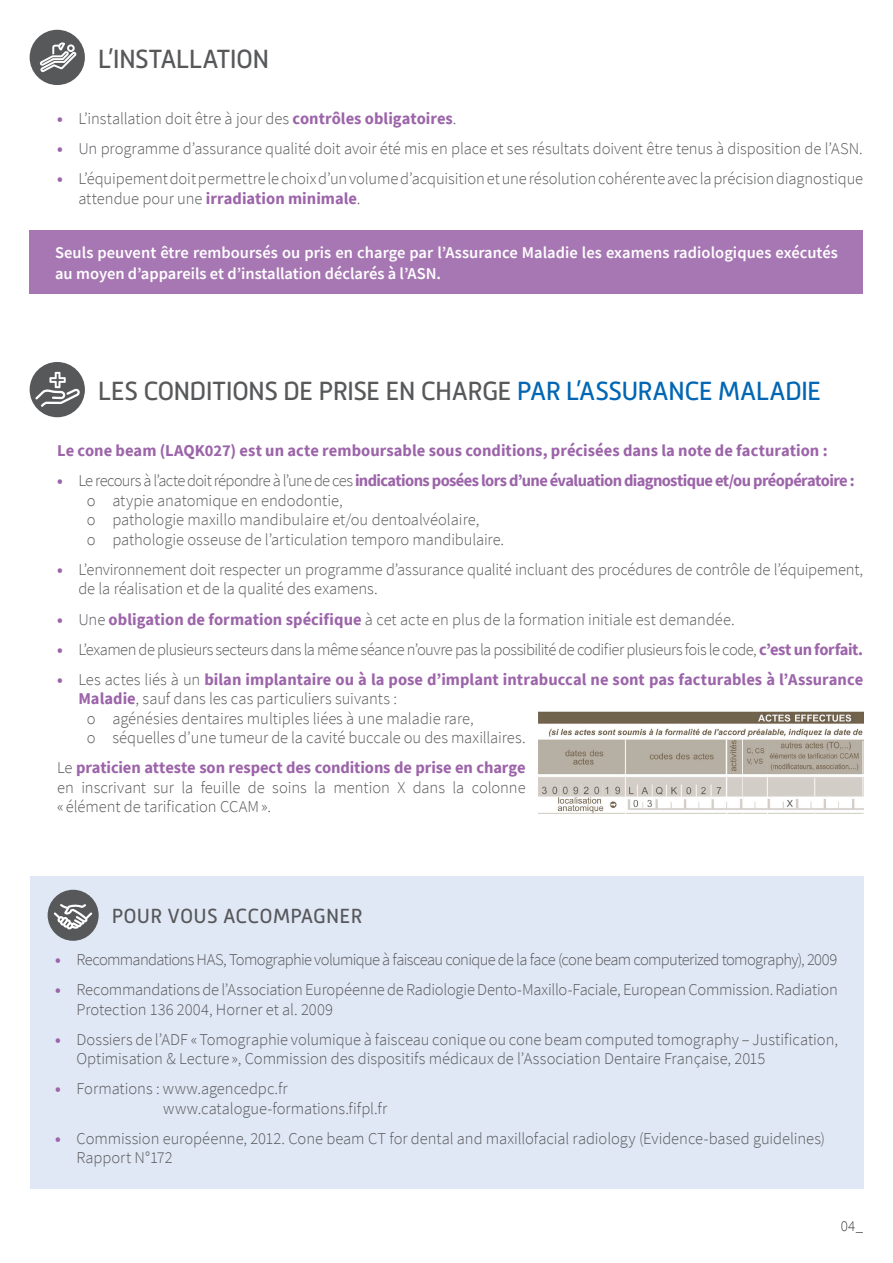
<style>
.page{position:relative;width:893px;height:1263px;background:#fff}
.page>*{position:absolute;margin:0;border:0;box-sizing:border-box;transform-origin:0 0}
.Titre_2{font:27px "Mic 32 New";letter-spacing:-.03em;color:#57585a}
.t1{font:21px "Mic 32 New";letter-spacing:.01em;color:#57585a}
.Texte_avec_puce{font:300 16.5px/19.5px "Source Sans Pro";letter-spacing:-.005em;color:#57585a}
.Texte_avec_puce-2{font:700 16.5px/19.5px "Source Sans Pro";color:#9c64a9}
.texte_courant_gras_b{font:600 16.5px/21px "Source Sans Pro";letter-spacing:.005em;color:#fff}
.Texte_avec_puce-3{font:300 16.5px "Source Sans Pro";letter-spacing:-.035em;color:#57585a}
.Texte_avec_puce-4{font:700 16.5px "Source Sans Pro";letter-spacing:-.04em;color:#9c64a9}
.Texte_avec_puce-5{font:300 16.5px "Source Sans Pro";letter-spacing:-.04em;color:#57585a}
.t2{font:300 15px "Source Sans Pro";color:#3e3e3f}
.s1{font-weight:700;color:#9c64a9}
.s2{color:#0166b3}
.s3{font-weight:300;color:#57585a}
</style>
<div class="page">
<div style="left:30px;top:230px;width:833px;height:64px;background:#a777b3"></div>
<div style="left:30px;top:30px;width:55px;height:55px;background:#57585a;border-radius:50%"></div>
<div style="left:30px;top:362px;width:55px;height:55px;background:#57585a;border-radius:50%"></div>
<img style="left:538px;top:711px;width:325px;height:103px">
<svg style="left:35px;top:371px;width:45px;height:40px"></svg>
<div style="left:30px;top:876px;width:833px;height:313px;background:#e1e8f5"></div>
<div style="left:48px;top:890px;width:51px;height:51px;background:#57585a;border-radius:50%"></div>
<svg style="left:54px;top:904px;width:38px;height:25px"></svg>
<svg style="left:38px;top:42px;width:40px;height:37px"></svg>
<p class="Titre_2" style="left:98px;top:43px;width:173px">L’INSTALLATION</p>
<p class="Texte_avec_puce" style="left:57px;top:109px;width:401px"><span class="s1">•</span> L’installation doit être à jour des <span class="s1">contrôles obligatoires</span>.</p>
<p class="Texte_avec_puce" style="left:57px;top:139px;width:807px"><span class="s1">•</span> Un programme d’assurance qualité doit avoir été mis en place et ses résultats doivent être tenus à disposition de l’ASN.</p>
<p class="Texte_avec_puce" style="left:78px;top:169px;width:786px;text-indent:-21px"><span class="s1">•</span> L’équipement doit permettre le choix d’un volume d’acquisition et une résolution cohérente avec la précision diagnostique attendue pour une <span class="s1">irradiation minimale</span>.</p>
<p class="texte_courant_gras_b" style="left:55px;top:242px;width:784px">Seuls peuvent être remboursés ou pris en charge par l’Assurance Maladie les examens radiologiques exécutés au moyen d’appareils et d’installation déclarés à l’ASN.</p>
<p class="Titre_2" style="left:98px;top:375px;width:725px">LES CONDITIONS DE PRISE EN CHARGE <span class="s2">PAR L’ASSURANCE MALADIE</span></p>
<p class="Texte_avec_puce-2" style="left:57px;top:441px;width:772px">Le cone beam (LAQK027) est un acte remboursable sous conditions, précisées dans la note de facturation :</p>
<p class="Texte_avec_puce-4" style="left:57px;top:470px;width:799px">• <span class="s3">Le recours à l’acte doit répondre à l’une de ces</span> indications posées lors d’une évaluation diagnostique et/ou préopératoire :</p>
<p class="Texte_avec_puce" style="left:87px;top:491px;width:257px">o atypie anatomique en endodontie,</p>
<p class="Texte_avec_puce" style="left:87px;top:510px;width:394px">o pathologie maxillo mandibulaire et/ou dentoalvéolaire,</p>
<p class="Texte_avec_puce" style="left:87px;top:530px;width:419px">o pathologie osseuse de l’articulation temporo mandibulaire.</p>
<p class="Texte_avec_puce" style="left:78px;top:560px;width:786px;text-indent:-21px"><span class="s1">•</span> L’environnement doit respecter un programme d’assurance qualité incluant des procédures de contrôle de l’équipement, de la réalisation et de la qualité des examens.</p>
<p class="Texte_avec_puce" style="left:57px;top:609px;width:679px"><span class="s1">•</span> Une <span class="s1">obligation de formation spécifique</span> à cet acte en plus de la formation initiale est demandée.</p>
<p class="Texte_avec_puce-3" style="left:57px;top:639px;width:808px"><span class="s1">•</span> L’examen de plusieurs secteurs dans la même séance n’ouvre pas la possibilité de codifier plusieurs fois le code, <span class="s1">c’est un forfait.</span></p>
<p class="Texte_avec_puce-2" style="left:78px;top:669px;width:786px;text-indent:-21px">• <span class="s3">Les actes liés à un</span> bilan implantaire ou à la pose d’implant intrabuccal ne sont pas facturables à l’Assurance<br>Maladie<span class="s3">, sauf dans les cas particuliers suivants :</span></p>
<p class="Texte_avec_puce" style="left:87px;top:709px;width:388px">o agénésies dentaires multiples liées à une maladie rare,</p>
<p class="Texte_avec_puce" style="left:87px;top:728px;width:440px">o séquelles d’une tumeur de la cavité buccale ou des maxillaires.</p>
<p class="Texte_avec_puce" style="left:57px;top:758px;width:470px;text-align:justify">Le <span class="s1">praticien atteste son respect des conditions de prise en charge </span>en inscrivant sur la feuille de soins la mention X dans la colonne « élément de tarification CCAM».</p>
<p class="t1" style="left:112px;top:904px;width:252px">POUR VOUS ACCOMPAGNER</p>
<p class="Texte_avec_puce-5" style="left:55px;top:949px;width:783px"><span class="s1">•</span> Recommandations HAS, Tomographie volumique à faisceau conique de la face (cone beam computerized tomography), 2009</p>
<p class="Texte_avec_puce" style="left:77px;top:980px;width:763px;text-indent:-21px"><span class="s1">•</span> Recommandations de l’Association Européenne de Radiologie Dento-Maxillo-Faciale, European Commission. Radiation<br>Protection 136 2004, Horner et al. 2009</p>
<p class="Texte_avec_puce" style="left:77px;top:1029px;width:763px;text-indent:-21px"><span class="s1">•</span> Dossiers de l’ADF «Tomographie volumique à faisceau conique ou cone beam computed tomography – Justification,<br>Optimisation &amp; Lecture », Commission des dispositifs médicaux de l’Association Dentaire Française, 2015</p>
<p class="Texte_avec_puce" style="left:163px;top:1079px;width:226px;text-indent:-108px"><span class="s1">•</span> Formations : www.agencedpc.fr www.catalogue-formations.fifpl.fr</p>
<p class="Texte_avec_puce" style="left:77px;top:1129px;width:750px;text-indent:-21px"><span class="s1">•</span> Commission européenne, 2012. Cone beam CT for dental and maxillofacial radiology (Evidence-based guidelines)<br>Rapport N°172</p>
<p class="t2" style="left:841px;top:1217px;width:24px">04_</p>
</div>
